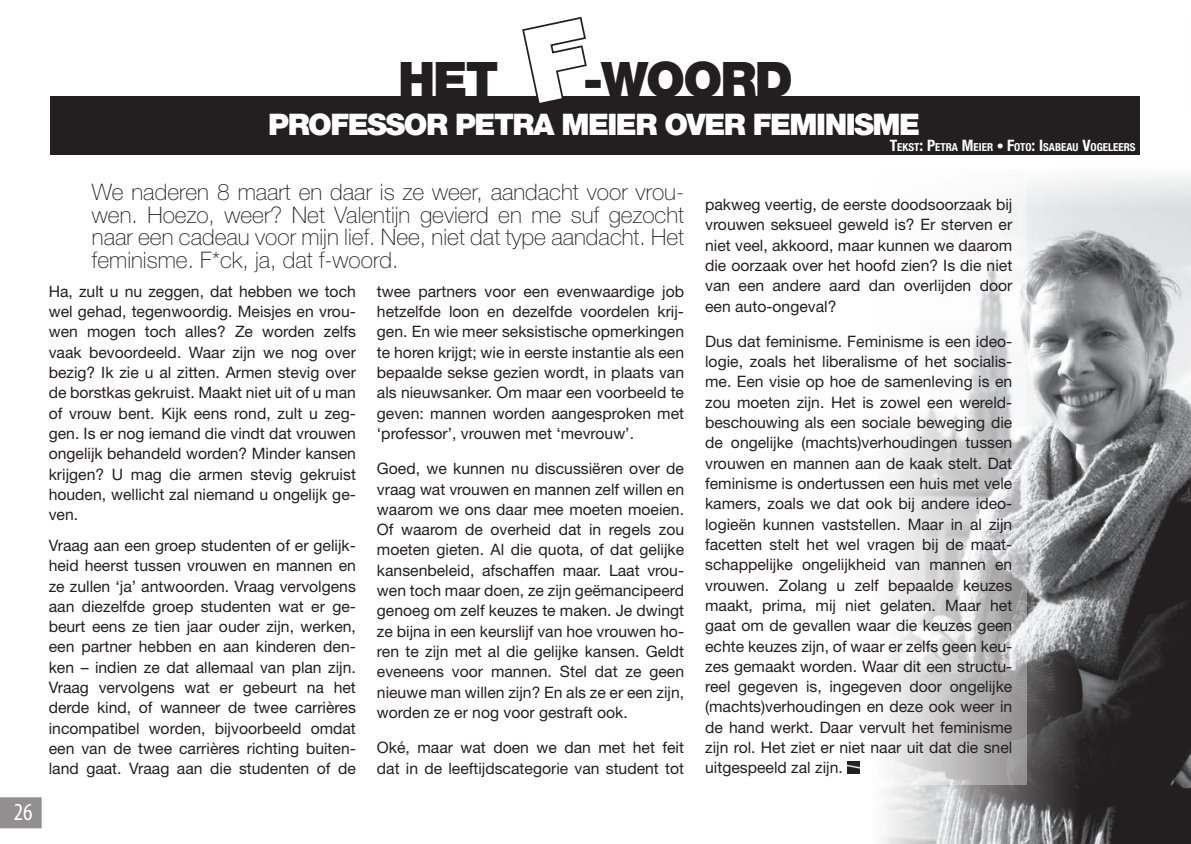
<style>
.page{position:relative;width:1191px;height:844px;background:#fff}
.page>*{position:absolute;margin:0;border:0;box-sizing:border-box;transform-origin:0 0}
.t1{font:900 49px "Helvetica Neue LT Std";letter-spacing:-.04em;color:#231f20}
.t2{font:900 29.75px "Helvetica Neue LT Std";letter-spacing:-.05em;color:#fff}
.t3{font:condensed 24.5px "Myriad Pro";color:#fff}
.t4{font:100 22.75px/22.8px "Helvetica Neue LT Std";color:#231f20;text-align:justify}
.t5{font:15.75px/20.3px "Helvetica Neue LT Std";color:#231f20;text-align:justify}
.t6{font:700 condensed 11.03px "Helvetica Neue LT Std";color:#fff}
.s1{font-size:15.75px}
.s2{font-weight:400;font-size:14px}
</style>
<div class="page">
<img style="left:882px;top:177px;width:309px;height:666px">
<svg style="left:847px;top:177px;width:180px;height:607px"></svg>
<svg style="left:0;top:797px;width:42px;height:31px"></svg>
<div style="left:48px;top:93px;width:1093px;height:62px;border:4px solid #fff"></div>
<svg style="left:397px;top:93px;width:104px;height:3px"></svg>
<div style="left:50px;top:96px;width:1090px;height:58px;background:#231f20"></div>
<svg style="left:847px;top:760px;width:12px;height:13px"></svg>
<svg style="left:520px;top:16px;width:274px;height:80px"></svg>
<h3 class="t3" style="left:14px;top:798px;width:20px">26</h3>
<h1 class="t1" style="left:398px;top:50px;width:102px">HET</h1>
<h1 class="t1" style="left:583px;top:50px;width:211px">-WOORD</h1>
<h2 class="t2" style="left:268px;top:106px;width:22px">PRO</h2>
<h2 class="t2" style="left:330px;top:106px;width:38px">FESSOR</h2>
<h2 class="t2" style="left:455px;top:106px;width:41px">PETRA</h2>
<h2 class="t2" style="left:561px;top:106px;width:124px">MEIER OVER</h2>
<h2 class="t2" style="left:753px;top:106px;width:166px">FEMINISME</h2>
<p class="t6" style="left:889px;top:141px;width:247px"><span class="s1">T</span>EKST<span class="s1">: P</span>ETRA <span class="s1">M</span>EIER <span class="s2">•</span> <span class="s1">F</span>OTO<span class="s1">: I</span> SABEAU <span class="s1">V</span>OGELEERS</p>
<h3 class="t4" style="left:92px;top:180px;width:594px">We naderen 8 maart en daar is ze weer, aandacht voor vrou&shy;wen. Hoezo, weer? Net Valentijn gevierd en me suf gezocht naar een cadeau voor mijn lief. Nee, niet dat type aandacht. Het feminisme. F*ck, ja, dat f-woord.</h3>
<p class="t5" style="left:49px;top:281px;width:309px">Ha, zult u nu zeggen, dat hebben we toch wel gehad, tegenwoordig. Meisjes en vrou&shy;wen mogen toch alles? Ze worden zelfs vaak bevoordeeld. Waar zijn we nog over bezig? Ik zie u al zitten. Armen stevig over de borstkas gekruist. Maakt niet uit of u man of vrouw bent. Kijk eens rond, zult u zeg&shy;gen. Is er nog iemand die vindt dat vrouwen ongelijk behandeld worden? Minder kansen krijgen? U mag die armen stevig gekruist houden, wellicht zal niemand u ongelijk ge&shy;ven.</p>
<p class="t5" style="left:49px;top:534px;width:309px">Vraag aan een groep studenten of er gelijk&shy;heid heerst tussen vrouwen en mannen en ze zullen ‘ja’ antwoorden. Vraag vervolgens aan diezelfde groep studenten wat er ge&shy;beurt eens ze tien jaar ouder zijn, werken, een partner hebben en aan kinderen den&shy;ken – indien ze dat allemaal van plan zijn.<br>Vraag vervolgens wat er gebeurt na het derde kind, of wanneer de twee carrières incompatibel worden, bijvoorbeeld omdat een van de twee carrières richting buiten&shy;land gaat. Vraag aan die studenten of de</p>
<p class="t5" style="left:377px;top:281px;width:309px">twee partners voor een evenwaardige job hetzelfde loon en dezelfde voordelen krij&shy;gen. En wie meer seksistische opmerkingen te horen krijgt; wie in eerste instantie als een bepaalde sekse gezien wordt, in plaats van als nieuwsanker. Om maar een voorbeeld te geven: mannen worden aangesproken met ‘professor’, vrouwen met ‘mevrouw’.</p>
<p class="t5" style="left:377px;top:458px;width:309px">Goed, we kunnen nu discussiëren over de vraag wat vrouwen en mannen zelf willen en waarom we ons daar mee moeten moeien.<br>Of waarom de overheid dat in regels zou moeten gieten. Al die quota, of dat gelijke kansenbeleid, afschaffen maar. Laat vrou&shy;wen toch maar doen, ze zijn geëmancipeerd genoeg om zelf keuzes te maken. Je dwingt ze bijna in een keurslijf van hoe vrouwen ho&shy;ren te zijn met al die gelijke kansen. Geldt eveneens voor mannen. Stel dat ze geen nieuwe man willen zijn? En als ze er een zijn, worden ze er nog voor gestraft ook.</p>
<p class="t5" style="left:377px;top:737px;width:309px">Oké, maar wat doen we dan met het feit dat in de leeftijdscategorie van student tot</p>
<p class="t5" style="left:705px;top:194px;width:309px">pakweg veertig, de eerste doodsoorzaak bij vrouwen seksueel geweld is? Er sterven er niet veel, akkoord, maar kunnen we daarom die oorzaak over het hoofd zien? Is die niet van een andere aard dan overlijden door een auto-ongeval?</p>
<p class="t5" style="left:705px;top:330px;width:309px">Dus dat feminisme. Feminisme is een ideo&shy;logie, zoals het liberalisme of het socialis&shy;me. Een visie op hoe de samenleving is en zou moeten zijn. Het is zowel een wereld&shy;beschouwing als een sociale beweging die de ongelijke (machts)verhoudingen tussen vrouwen en mannen aan de kaak stelt. Dat feminisme is ondertussen een huis met vele kamers, zoals we dat ook bij andere ideo&shy;logieën kunnen vaststellen. Maar in al zijn facetten stelt het wel vragen bij de maat&shy;schappelijke ongelijkheid van mannen en vrouwen. Zolang u zelf bepaalde keuzes maakt, prima, mij niet gelaten. Maar het gaat om de gevallen waar die keuzes geen echte keuzes zijn, of waar er zelfs geen keu&shy;zes gemaakt worden. Waar dit een structu&shy;reel gegeven is, ingegeven door ongelijke (machts)verhoudingen en deze ook weer in de hand werkt. Daar vervult het feminisme zijn rol. Het ziet er niet naar uit dat die snel uitgespeeld zal zijn.</p>
</div>
